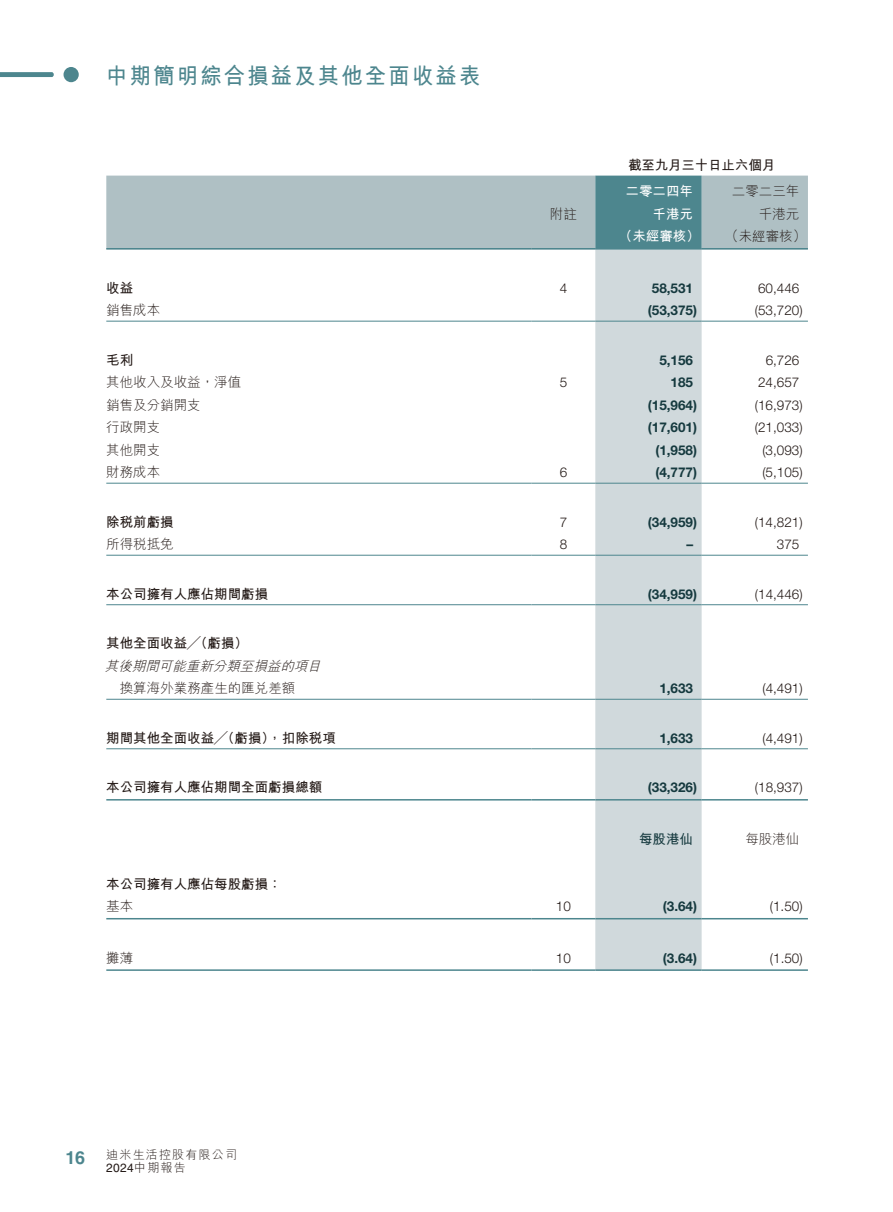
<style>
.page{position:relative;width:893px;height:1212px;background:#fff}
.page>*{position:absolute;margin:0;border:0;box-sizing:border-box;transform-origin:0 0}
.t1{font:700 22.5px "M Hei HK";letter-spacing:.1em;color:#4d868e;scale:.95 1}
.t2{font:700 18px "Helvetica LT Std";color:#4d868e}
.t3{font:300 13.5px "Helvetica Neue LT Std";color:#231916}
.t4{font:700 13.5px "Helvetica Neue LT Std";color:#163a3f}
.t5{font:700 13.5px "M Hei HK";color:#231916}
.t6{font:300 13.5px "M Hei HK";color:#231916}
.t7{font:italic 300 13.5px "M Hei HK";color:#231916}
.t8{font:700 13.5px "M Hei HK";color:#fff}
.t9{font:700 13.5px "M Hei HK";color:#163a3f}
.t10{font:300 12px "M Hei HK";letter-spacing:.1em;color:#231916}
.t11{font:12px "Helvetica LT Std";color:#231916}
.s1{font-family:"M Hei HK";font-weight:300}
</style>
<div class="page">
<div style="left:64px;top:67px;width:15px;height:15px;background:#4d868e;border-radius:50%"></div>
<svg style="left:0;top:72px;width:54px;height:5px"></svg>
<div style="left:106px;top:176px;width:702px;height:72px;background:#afc0c4"></div>
<div style="left:595px;top:176px;width:107px;height:72px;background:#4d868e"></div>
<div style="left:595px;top:249px;width:107px;height:720px;background:#d0d9dc"></div>
<hr style="left:106px;top:248px;width:425px;height:1px;background:#4d868e">
<hr style="left:531px;top:248px;width:64px;height:1px;background:#4d868e">
<hr style="left:595px;top:248px;width:107px;height:1px;background:#4d868e">
<hr style="left:702px;top:248px;width:106px;height:1px;background:#4d868e">
<hr style="left:106px;top:321px;width:425px;height:1px;background:#4d868e">
<hr style="left:531px;top:321px;width:64px;height:1px;background:#4d868e">
<hr style="left:595px;top:321px;width:107px;height:1px;background:#4d868e">
<hr style="left:702px;top:321px;width:106px;height:1px;background:#4d868e">
<hr style="left:106px;top:483px;width:425px;height:1px;background:#4d868e">
<hr style="left:531px;top:483px;width:64px;height:1px;background:#4d868e">
<hr style="left:595px;top:483px;width:107px;height:1px;background:#4d868e">
<hr style="left:702px;top:483px;width:106px;height:1px;background:#4d868e">
<hr style="left:106px;top:555px;width:425px;height:1px;background:#4d868e">
<hr style="left:531px;top:555px;width:64px;height:1px;background:#4d868e">
<hr style="left:595px;top:555px;width:107px;height:1px;background:#4d868e">
<hr style="left:702px;top:555px;width:106px;height:1px;background:#4d868e">
<hr style="left:106px;top:604px;width:425px;height:1px;background:#4d868e">
<hr style="left:531px;top:604px;width:64px;height:1px;background:#4d868e">
<hr style="left:595px;top:604px;width:107px;height:1px;background:#4d868e">
<hr style="left:702px;top:604px;width:106px;height:1px;background:#4d868e">
<hr style="left:106px;top:699px;width:425px;height:1px;background:#4d868e">
<hr style="left:531px;top:699px;width:64px;height:1px;background:#4d868e">
<hr style="left:595px;top:699px;width:107px;height:1px;background:#4d868e">
<hr style="left:702px;top:699px;width:106px;height:1px;background:#4d868e">
<hr style="left:106px;top:748px;width:425px;height:1px;background:#4d868e">
<hr style="left:531px;top:748px;width:64px;height:1px;background:#4d868e">
<hr style="left:595px;top:748px;width:107px;height:1px;background:#4d868e">
<hr style="left:702px;top:748px;width:106px;height:1px;background:#4d868e">
<hr style="left:106px;top:799px;width:425px;height:1px;background:#4d868e">
<hr style="left:531px;top:799px;width:64px;height:1px;background:#4d868e">
<hr style="left:595px;top:799px;width:107px;height:1px;background:#4d868e">
<hr style="left:702px;top:799px;width:106px;height:1px;background:#4d868e">
<hr style="left:106px;top:918px;width:425px;height:1px;background:#4d868e">
<hr style="left:531px;top:918px;width:64px;height:1px;background:#4d868e">
<hr style="left:595px;top:918px;width:107px;height:1px;background:#4d868e">
<hr style="left:702px;top:918px;width:106px;height:1px;background:#4d868e">
<hr style="left:106px;top:969px;width:425px;height:2px;background:#4d868e">
<hr style="left:531px;top:969px;width:64px;height:2px;background:#4d868e">
<hr style="left:595px;top:969px;width:107px;height:2px;background:#4d868e">
<hr style="left:702px;top:969px;width:106px;height:2px;background:#4d868e">
<h1 class="t1" style="left:106px;top:59px;width:395px">中期簡明綜合損益及其他全面收益表</h1>
<p class="t5" style="left:628px;top:155px;width:149px">截至九月三十日止六個月</p>
<p class="t8" style="left:626px;top:182px;width:69px">二零二四年</p>
<p class="t6" style="left:732px;top:185px;width:69px">二零二三年</p>
<p class="t6" style="left:550px;top:207px;width:28px">附註</p>
<p class="t8" style="left:653px;top:204px;width:42px">千港元</p>
<p class="t6" style="left:759px;top:207px;width:42px">千港元</p>
<p class="t8" style="left:619px;top:227px;width:82px">（未經審核）</p>
<p class="t6" style="left:725px;top:230px;width:82px">（未經審核）</p>
<p class="t5" style="left:106px;top:278px;width:28px">收益</p>
<p class="t3" style="left:560px;top:280px;width:9px">4</p>
<p class="t4" style="left:652px;top:280px;width:43px">58,531</p>
<p class="t3" style="left:758px;top:280px;width:43px">60,446</p>
<p class="t6" style="left:106px;top:303px;width:55px">銷售成本</p>
<p class="t4" style="left:648px;top:302px;width:51px">(53,375)</p>
<p class="t3" style="left:755px;top:302px;width:49px">(53,720)</p>
<p class="t5" style="left:106px;top:350px;width:28px">毛利</p>
<p class="t4" style="left:659px;top:352px;width:35px">5,156</p>
<p class="t3" style="left:766px;top:352px;width:35px">6,726</p>
<p class="t6" style="left:106px;top:375px;width:136px">其他收入及收益，淨值</p>
<p class="t3" style="left:560px;top:374px;width:9px">5</p>
<p class="t4" style="left:671px;top:374px;width:24px">185</p>
<p class="t3" style="left:758px;top:374px;width:43px">24,657</p>
<p class="t6" style="left:106px;top:398px;width:96px">銷售及分銷開支</p>
<p class="t4" style="left:648px;top:397px;width:51px">(15,964)</p>
<p class="t3" style="left:755px;top:397px;width:49px">(16,973)</p>
<p class="t6" style="left:106px;top:420px;width:55px">行政開支</p>
<p class="t4" style="left:648px;top:419px;width:51px">(17,601)</p>
<p class="t3" style="left:755px;top:419px;width:49px">(21,033)</p>
<p class="t6" style="left:106px;top:443px;width:55px">其他開支</p>
<p class="t4" style="left:655px;top:442px;width:43px">(1,958)</p>
<p class="t3" style="left:762px;top:442px;width:42px">(3,093)</p>
<p class="t6" style="left:106px;top:465px;width:55px">財務成本</p>
<p class="t3" style="left:560px;top:464px;width:9px">6</p>
<p class="t4" style="left:655px;top:464px;width:43px">(4,777)</p>
<p class="t3" style="left:762px;top:464px;width:42px">(5,105)</p>
<p class="t5" style="left:106px;top:512px;width:69px">除稅前虧損</p>
<p class="t3" style="left:560px;top:514px;width:9px">7</p>
<p class="t4" style="left:648px;top:514px;width:51px">(34,959)</p>
<p class="t3" style="left:755px;top:514px;width:49px">(14,821)</p>
<p class="t6" style="left:106px;top:537px;width:69px">所得稅抵免</p>
<p class="t3" style="left:560px;top:536px;width:9px">8</p>
<p class="t4" style="left:686px;top:536px;width:8px">–</p>
<p class="t3" style="left:777px;top:536px;width:24px">375</p>
<p class="t5" style="left:106px;top:584px;width:163px">本公司擁有人應佔期間虧損</p>
<p class="t4" style="left:648px;top:586px;width:51px">(34,959)</p>
<p class="t3" style="left:755px;top:586px;width:49px">(14,446)</p>
<p class="t5" style="left:106px;top:634px;width:143px">其他全面收益╱（虧損）</p>
<p class="t7" style="left:105px;top:659px;width:221px">其後期間可能重新分類至損益的項目</p>
<p class="t6" style="left:120px;top:681px;width:177px">換算海外業務產生的匯兌差額</p>
<p class="t4" style="left:659px;top:680px;width:35px">1,633</p>
<p class="t3" style="left:762px;top:680px;width:42px">(4,491)</p>
<p class="t5" style="left:106px;top:728px;width:231px">期間其他全面收益╱（虧損），扣除稅項</p>
<p class="t4" style="left:659px;top:730px;width:35px">1,633</p>
<p class="t3" style="left:762px;top:730px;width:42px">(4,491)</p>
<p class="t5" style="left:106px;top:778px;width:217px">本公司擁有人應佔期間全面虧損總額</p>
<p class="t4" style="left:648px;top:779px;width:51px">(33,326)</p>
<p class="t3" style="left:755px;top:779px;width:49px">(18,937)</p>
<p class="t9" style="left:639px;top:829px;width:55px">每股港仙</p>
<p class="t6" style="left:745px;top:832px;width:55px">每股港仙</p>
<p class="t5" style="left:106px;top:874px;width:177px">本公司擁有人應佔每股虧損：</p>
<p class="t6" style="left:106px;top:899px;width:28px">基本</p>
<p class="t3" style="left:556px;top:898px;width:17px">10</p>
<p class="t4" style="left:663px;top:898px;width:36px">(3.64)</p>
<p class="t3" style="left:770px;top:898px;width:34px">(1.50)</p>
<p class="t6" style="left:106px;top:951px;width:28px">攤薄</p>
<p class="t3" style="left:556px;top:950px;width:17px">10</p>
<p class="t4" style="left:663px;top:949px;width:36px">(3.64)</p>
<p class="t3" style="left:770px;top:950px;width:34px">(1.50)</p>
<h2 class="t2" style="left:66px;top:1146px;width:21px">16</h2>
<p class="t10" style="left:106px;top:1148px;width:132px">迪米生活控股有限公司</p>
<p class="t11" style="left:106px;top:1161px;width:81px">2024<span class="s1">中期報告</span></p>
</div>
